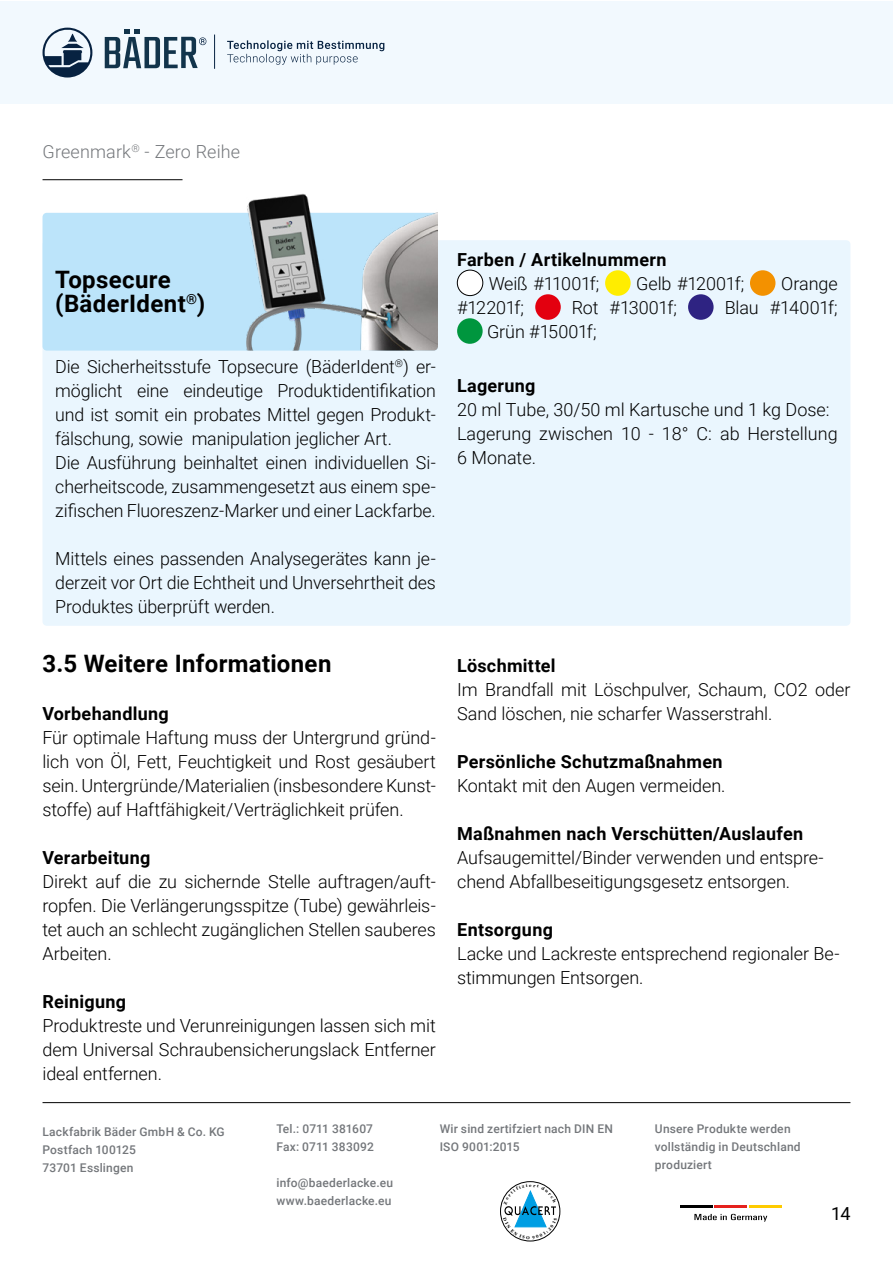
<style>
.page{position:relative;width:893px;height:1263px;background:#fff}
.page>*{position:absolute;margin:0;border:0;box-sizing:border-box;transform-origin:0 0}
.Überschrift{font:700 24px/24px "Roboto";letter-spacing:.015em;color:#000}
.Fließtext{font:300 18px/24px "Roboto";letter-spacing:-.005em;color:#000;text-align:justify}
.Unterüberschrift{font:700 18px "Roboto";letter-spacing:.015em;color:#000}
.Fließtext-2{font:700 18px "Roboto";letter-spacing:.015em;color:#000}
.Unterüberschrift-2{font:300 18px "Roboto";letter-spacing:.01em;color:#74777b}
.Fließtext-3{font:300 18px "Roboto";letter-spacing:-.025em;color:#000}
.t1{font:18px "Roboto";color:#000}
.t2{font:500 12px/18px "Roboto";letter-spacing:.015em;color:#74777b}
</style>
<div class="page">
<svg style="left:694px;top:1214px;width:73px;height:8px"></svg>
<hr style="left:680px;top:1205px;width:32px;height:3px;background:#000">
<hr style="left:715px;top:1205px;width:32px;height:3px;background:#e5211d">
<hr style="left:749px;top:1205px;width:33px;height:3px;background:#fecb00">
<div style="left:500px;top:1181px;width:60px;height:60px;border:1px solid #000;border-radius:50%"></div>
<hr style="left:43px;top:1102px;width:807px;height:1px;background:#000">
<div style="left:0;top:1px;width:893px;height:103px;background:#f2f9fe"></div>
<svg style="left:227px;top:40px;width:157px;height:25px"></svg>
<svg style="left:105px;top:30px;width:101px;height:38px"></svg>
<svg style="left:43px;top:28px;width:49px;height:50px"></svg>
<hr style="left:214px;top:35px;width:1px;height:34px;background:#072241">
<div style="left:43px;top:240px;width:807px;height:386px;background:#eaf6fe;border-radius:4px"></div>
<div style="left:457px;top:270px;width:26px;height:26px;background:#fff;border-radius:50%"></div>
<div style="left:457px;top:270px;width:26px;height:26px;border:1px solid #000;border-radius:50%"></div>
<div style="left:605px;top:270px;width:26px;height:26px;background:#ffed00;border-radius:50%"></div>
<div style="left:750px;top:270px;width:25px;height:26px;background:#f39100;border-radius:50%"></div>
<div style="left:535px;top:294px;width:26px;height:26px;background:#e3000f;border-radius:50%"></div>
<div style="left:688px;top:294px;width:26px;height:26px;background:#2e2382;border-radius:50%"></div>
<div style="left:457px;top:318px;width:26px;height:26px;background:#00963e;border-radius:50%"></div>
<div style="left:43px;top:213px;width:395px;height:138px;background:#bce4fa;border-radius:4px"></div>
<img style="left:204px;top:193px;width:234px;height:158px">
<hr style="left:43px;top:179px;width:140px;height:1px;background:#000">
<svg style="left:503px;top:1183px;width:54px;height:56px"></svg>
<p class="Unterüberschrift-2" style="left:43px;top:139px;width:199px">Greenmark<sup>®</sup> - Zero Reihe</p>
<p class="Überschrift" style="left:55px;top:267px;width:152px">Topsecure (BäderIdent<sup>®</sup>)</p>
<p class="Fließtext" style="left:55px;top:353px;width:382px">Die Sicherheitsstufe Topsecure (BäderIdent<sup>®</sup>) er&shy;möglicht eine eindeutige Produktidentifikation und ist somit ein probates Mittel gegen Produkt&shy;fälschung, sowie manipulation jeglicher Art.</p>
<p class="Fließtext" style="left:55px;top:449px;width:382px">Die Ausführung beinhaltet einen individuellen Si&shy;cherheitscode, zusammengesetzt aus einem spe&shy;zifischen Fluoreszenz-Marker und einer Lackfarbe.</p>
<p class="Fließtext" style="left:55px;top:545px;width:382px">Mittels eines passenden Analysegerätes kann je&shy;derzeit vor Ort die Echtheit und Unversehrtheit des Produktes überprüft werden.</p>
<p class="Überschrift" style="left:43px;top:651px;width:291px">3.5 Weitere Informationen</p>
<p class="Unterüberschrift" style="left:43px;top:701px;width:128px">Vorbehandlung</p>
<p class="Fließtext" style="left:43px;top:725px;width:395px">Für optimale Haftung muss der Untergrund gründ&shy;lich von Öl, Fett, Feuchtigkeit und Rost gesäubert sein. Untergründe/Materialien (insbesondere Kunst&shy;stoffe) auf Haftfähigkeit/Verträglichkeit prüfen.</p>
<p class="Unterüberschrift" style="left:43px;top:845px;width:109px">Verarbeitung</p>
<p class="Fließtext" style="left:43px;top:869px;width:395px">Direkt auf die zu sichernde Stelle auftragen/auft&shy;ropfen. Die Verlängerungsspitze (Tube) gewährleis&shy;tet auch an schlecht zugänglichen Stellen sauberes Arbeiten.</p>
<p class="Unterüberschrift" style="left:43px;top:989px;width:85px">Reinigung</p>
<p class="Fließtext" style="left:43px;top:1013px;width:395px">Produktreste und Verunreinigungen lassen sich mit dem Universal Schraubensicherungslack Entferner ideal entfernen.</p>
<p class="Fließtext-2" style="left:457px;top:247px;width:211px">Farben / Artikelnummern</p>
<p class="Fließtext-3" style="left:489px;top:271px;width:112px">Weiß #11001f;</p>
<p class="Fließtext" style="left:636px;top:271px;width:110px">Gelb #12001f;</p>
<p class="Fließtext" style="left:781px;top:271px;width:58px">Orange</p>
<p class="Fließtext" style="left:457px;top:295px;width:69px">#12201f;</p>
<p class="Fließtext" style="left:572px;top:295px;width:107px">Rot #13001f;</p>
<p class="Fließtext" style="left:725px;top:295px;width:115px">Blau #14001f;</p>
<p class="Fließtext" style="left:487px;top:319px;width:111px">Grün #15001f;</p>
<p class="Unterüberschrift" style="left:457px;top:372px;width:80px">Lagerung</p>
<p class="Fließtext" style="left:457px;top:396px;width:374px">20 ml Tube, 30/50 ml Kartusche und 1 kg Dose:</p>
<p class="Fließtext" style="left:457px;top:420px;width:382px">Lagerung zwischen 10 - 18° C: ab Herstellung<br>6 Monate.</p>
<p class="Unterüberschrift" style="left:457px;top:653px;width:100px">Löschmittel</p>
<p class="Fließtext" style="left:457px;top:677px;width:395px">Im Brandfall mit Löschpulver, Schaum, CO2 oder<br>Sand löschen, nie scharfer Wasserstrahl.</p>
<p class="Unterüberschrift" style="left:457px;top:749px;width:267px">Persönliche Schutzmaßnahmen</p>
<p class="Fließtext" style="left:457px;top:773px;width:270px">Kontakt mit den Augen vermeiden.</p>
<p class="Unterüberschrift" style="left:457px;top:821px;width:348px">Maßnahmen nach Verschütten/Auslaufen</p>
<p class="Fließtext" style="left:457px;top:845px;width:368px">Aufsaugemittel/Binder verwenden und entspre&shy;chend Abfallbeseitigungsgesetz entsorgen.</p>
<p class="Unterüberschrift" style="left:457px;top:917px;width:97px">Entsorgung</p>
<p class="Fließtext" style="left:457px;top:941px;width:384px">Lacke und Lackreste entsprechend regionaler Be&shy;stimmungen Entsorgen.</p>
<p class="t2" style="left:43px;top:1122px;width:184px">Lackfabrik Bäder GmbH &amp; Co. KG<br>Postfach 100125<br>73701 Esslingen</p>
<p class="t2" style="left:440px;top:1119px;width:175px">Wir sind zertifziert nach DIN EN<br>ISO 9001:2015</p>
<p class="t2" style="left:655px;top:1119px;width:147px">Unsere Produkte werden vollständig in Deutschland produziert</p>
<p class="t2" style="left:276px;top:1119px;width:99px">Tel.: 0711 381607<br>Fax: 0711 383092</p>
<p class="t2" style="left:276px;top:1173px;width:118px">info@baederlacke.eu www.baederlacke.eu</p>
<p class="t1" style="left:831px;top:1201px;width:21px">14</p>
</div>
